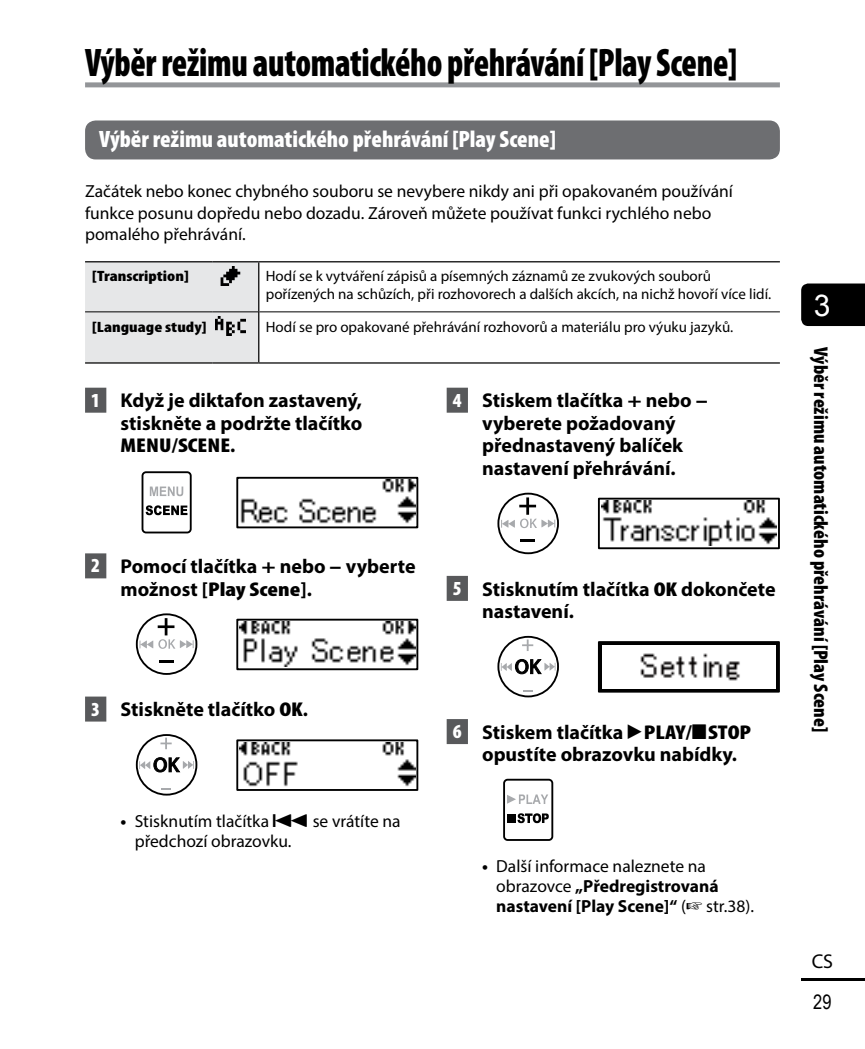
<style>
.page{position:relative;width:865px;height:1049px;background:#fff}
.page>*{position:absolute;margin:0;border:0;box-sizing:border-box;transform-origin:0 0}
.t1{font:900 condensed 40px "Myriad Pro";letter-spacing:-.01em;color:#000;scale:.87 1}
.t2{font:30px "Arial";color:#fff}
.t3{font:900 condensed 23.75px "Myriad Pro";color:#fff}
.t4{font:700 20px/22.5px "Myriad Pro";color:#000}
.t5{font:900 condensed 20px "Myriad Pro";color:#000}
.t6{font:20px "Arial Narrow";color:#000}
.t7{font:20px "Myriad Pro";color:#000}
.t8{font:17.5px/20px "Myriad Pro";color:#000}
.t9{font:15px/17.5px "Myriad Pro";color:#000}
.t10{font:900 condensed 15px "Myriad Pro";color:#000;scale:1.2 1}
.s1{font-weight:900;font-stretch:condensed;color:#fff}
.s2{font-weight:900;font-stretch:condensed}
.s3{font-weight:700}
.s4{font-family:"AP Yakumono"}
.s5{font-family:"AP Yakumono";font-weight:400}
</style>
<div class="page">
<div style="left:801px;top:283px;width:64px;height:43px;background:#000"></div>
<hr style="left:801px;top:978px;width:64px;height:3px;background:#000">
<div style="left:85px;top:120px;width:695px;height:39px;background:#6d6e71;border-radius:11px"></div>
<div style="left:85px;top:262px;width:173px;height:100px;background:#e6e7e8"></div>
<hr style="left:85px;top:311px;width:128px;height:1px;background:#000">
<hr style="left:213px;top:311px;width:45px;height:1px;background:#000">
<hr style="left:259px;top:311px;width:521px;height:1px;background:#000">
<hr style="left:85px;top:261px;width:128px;height:1px;background:#000">
<hr style="left:213px;top:261px;width:46px;height:1px;background:#000">
<hr style="left:259px;top:261px;width:521px;height:1px;background:#000">
<hr style="left:258px;top:262px;width:1px;height:50px;background:#000">
<hr style="left:258px;top:312px;width:1px;height:50px;background:#000">
<hr style="left:85px;top:362px;width:128px;height:2px;background:#000">
<hr style="left:213px;top:362px;width:46px;height:2px;background:#000">
<hr style="left:259px;top:362px;width:521px;height:2px;background:#000">
<img style="left:215px;top:266px;width:31px;height:19px">
<img style="left:215px;top:317px;width:31px;height:19px">
<div style="left:85px;top:388px;width:21px;height:25px;background:#58595b"></div>
<div style="left:85px;top:553px;width:21px;height:25px;background:#58595b"></div>
<div style="left:85px;top:696px;width:21px;height:25px;background:#58595b"></div>
<div style="left:141px;top:471px;width:51px;height:62px;border:2px solid #000;border-radius:4px"></div>
<svg style="left:150px;top:486px;width:33px;height:10px"></svg>
<svg style="left:146px;top:505px;width:41px;height:10px"></svg>
<div style="left:236px;top:477px;width:182px;height:51px;border:2px solid #000"></div>
<img style="left:240px;top:480px;width:175px;height:44px">
<div style="left:136px;top:613px;width:61px;height:62px;border:2px solid #000;border-radius:50%"></div>
<svg style="left:139px;top:618px;width:55px;height:31px"></svg>
<hr style="left:159px;top:660px;width:15px;height:3px;background:#000">
<div style="left:236px;top:619px;width:182px;height:51px;border:2px solid #000"></div>
<img style="left:240px;top:622px;width:175px;height:45px">
<div style="left:136px;top:734px;width:61px;height:61px;border:2px solid #000;border-radius:50%"></div>
<svg style="left:160px;top:738px;width:12px;height:11px"></svg>
<svg style="left:161px;top:788px;width:10px;height:2px"></svg>
<svg style="left:139px;top:757px;width:55px;height:16px"></svg>
<div style="left:236px;top:739px;width:182px;height:52px;border:2px solid #000"></div>
<img style="left:240px;top:742px;width:175px;height:45px">
<div style="left:446px;top:388px;width:22px;height:25px;background:#58595b"></div>
<div style="left:446px;top:576px;width:22px;height:25px;background:#58595b"></div>
<div style="left:446px;top:719px;width:22px;height:25px;background:#58595b"></div>
<div style="left:497px;top:493px;width:62px;height:61px;border:2px solid #000;border-radius:50%"></div>
<svg style="left:501px;top:497px;width:54px;height:31px"></svg>
<hr style="left:520px;top:539px;width:15px;height:3px;background:#000">
<div style="left:598px;top:498px;width:182px;height:51px;border:2px solid #000"></div>
<img style="left:601px;top:501px;width:175px;height:45px">
<div style="left:497px;top:636px;width:62px;height:61px;border:2px solid #000;border-radius:50%"></div>
<svg style="left:522px;top:639px;width:11px;height:12px"></svg>
<svg style="left:501px;top:659px;width:54px;height:15px"></svg>
<div style="left:598px;top:641px;width:182px;height:52px;border:2px solid #000"></div>
<img style="left:601px;top:645px;width:139px;height:44px">
<hr style="left:599px;top:642px;width:2px;height:50px;background:#000">
<hr style="left:776px;top:642px;width:3px;height:50px;background:#000">
<hr style="left:599px;top:642px;width:180px;height:3px;background:#000">
<hr style="left:599px;top:689px;width:180px;height:3px;background:#000">
<div style="left:503px;top:779px;width:50px;height:62px;border:2px solid #000;border-radius:4px"></div>
<svg style="left:517px;top:813px;width:32px;height:10px"></svg>
<div style="left:507px;top:814px;width:9px;height:9px;background:#000"></div>
<svg style="left:507px;top:794px;width:41px;height:10px"></svg>
<div style="left:85px;top:82px;width:695px;height:5px;background:#939598"></div>
<h1 class="t1" style="left:85px;top:37px;width:751px">Výběr režimu automatického přehrávání [Play Scene]</h1>
<p class="t3" style="left:99px;top:124px;width:458px">Výběr režimu automatického přehrávání [Play Scene]</p>
<p class="t8" style="left:85px;top:181px;width:649px;line-height:21.2px">Začátek nebo konec chybného souboru se nevybere nikdy ani při opakovaném používání funkce posunu dopředu nebo dozadu. Zároveň můžete používat funkci rychlého nebo pomalého přehrávání.</p>
<p class="t10" style="left:92px;top:267px;width:82px">[Transcription]</p>
<p class="t9" style="left:266px;top:267px;width:507px">Hodí se k vytváření zápisů a písemných záznamů ze zvukových souborů pořízených na schůzích, při rozhovorech a dalších akcích, na nichž hovoří více lidí.</p>
<p class="t10" style="left:92px;top:317px;width:97px">[Language study]</p>
<p class="t9" style="left:266px;top:317px;width:469px">Hodí se pro opakované přehrávání rozhovorů a materiálu pro výuku jazyků.</p>
<p class="t4" style="left:120px;top:389px;width:243px;text-align:justify;text-indent:-29px"><span class="s1">1</span> Když je diktafon zastavený, stiskněte a podržte tlačítko <span class="s2">MENU</span>/<span class="s2">SCENE</span>.</p>
<p class="t4" style="left:120px;top:554px;width:296px;text-indent:-29px"><span class="s1">2</span> Pomocí tlačítka <span class="s2">+</span> nebo <span class="s2">–</span> vyberte možnost [<span class="s2">Play Scene</span>].</p>
<p class="t4" style="left:91px;top:698px;width:218px"><span class="s1">3</span> Stiskněte tlačítko <span class="s2">OK</span>.</p>
<p class="t8" style="left:135px;top:811px;width:267px;text-indent:-14px"><span class="s3">•</span> Stisknutím tlačítka <span class="s4">0</span> se vrátíte na předchozí obrazovku.</p>
<p class="t4" style="left:453px;top:389px;width:256px;text-align:center"><span class="s1">4</span> Stiskem tlačítka <span class="s2">+</span> nebo <span class="s2">– </span>vyberete požadovaný přednastavený balíček nastavení přehrávání.</p>
<p class="t4" style="left:482px;top:577px;width:295px;text-indent:-29px"><span class="s1">5</span> Stisknutím tlačítka <span class="s2">OK</span> dokončete nastavení.</p>
<p class="t4" style="left:482px;top:720px;width:270px;text-indent:-29px"><span class="s1">6</span> Stiskem tlačítka <span class="s5">`</span><span class="s2">PLAY</span>/<span class="s5">4</span><span class="s2">STOP </span>opustíte obrazovku nabídky.</p>
<p class="t8" style="left:496px;top:856px;width:259px;text-indent:-14px"><span class="s3">•</span> Další informace naleznete na obrazovce <span class="s3">„Předregistrovaná nastavení [Play Scene]“</span> (☞ str.38).</p>
<h2 class="t2" style="left:814px;top:286px;width:18px">3</h2>
<p class="t5" style="left:833px;top:347px;width:386px;rotate:90deg">Výběr režimu automatického přehrávání [Play Scene]</p>
<p class="t7" style="left:811px;top:948px;width:23px">CS</p>
<p class="t6" style="left:813px;top:988px;width:20px">29</p>
</div>
